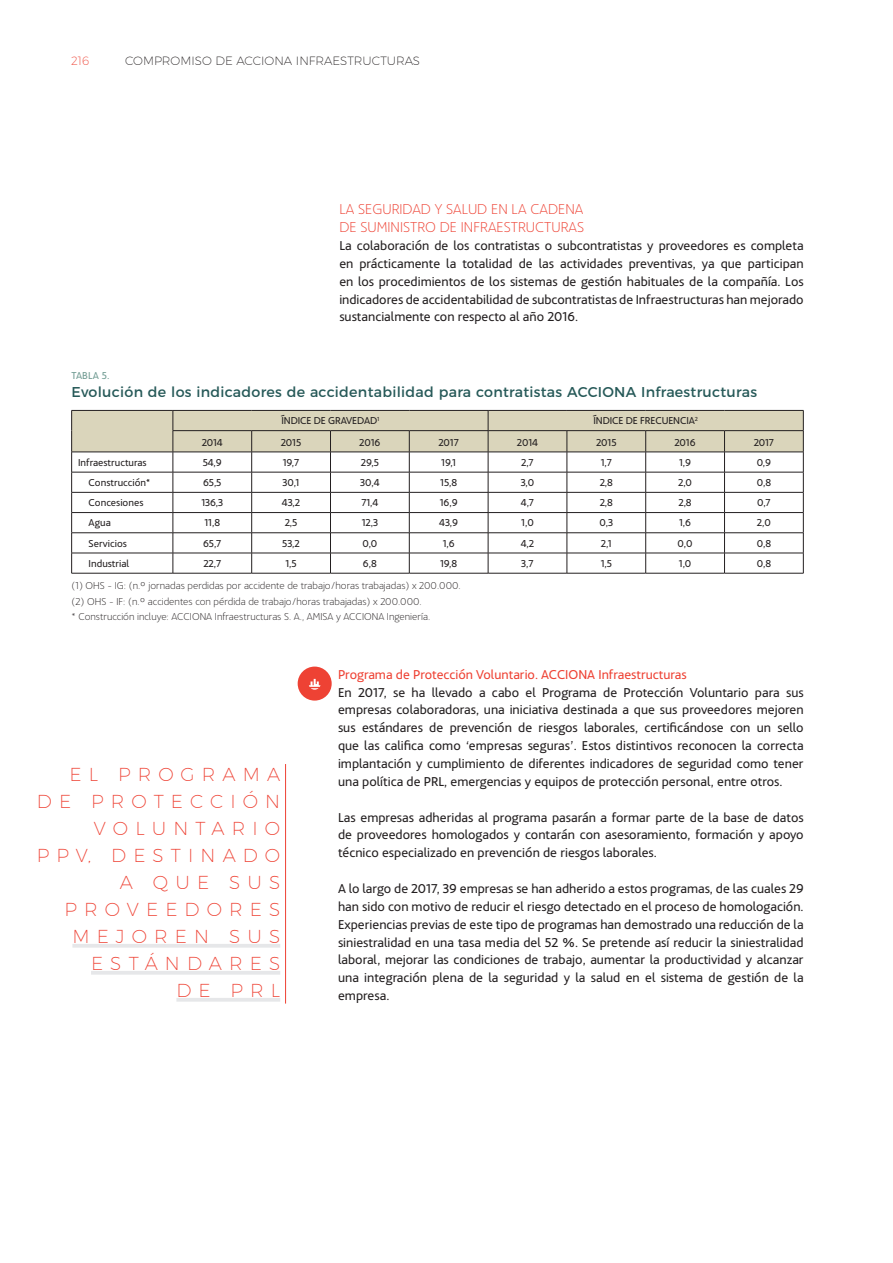
<style>
.page{position:relative;width:893px;height:1263px;background:#fff}
.page>*{position:absolute;margin:0;border:0;box-sizing:border-box;transform-origin:0 0}
._06_SUMARIO{font:200 18.75px/27px "Montserrat";letter-spacing:.38em;color:#ee4234;text-align:right}
._03_LADILLO{font:300 15px/17.9px "Acciona";color:#ee4234}
._60_TITULAR_TABLA_GR{font:14.25px "Montserrat";letter-spacing:.02em;color:#265958}
._02_TEXTO_GENERAL{font:13.5px/17.9px "Acciona";color:#231f20;text-align:justify}
._03_LADILLO_2{font:13.5px "Acciona";color:#ee4234}
.t1{font:200 12px "Montserrat";color:#231f20}
.t2{font:200 12px "Montserrat";color:#ee4234}
.t3{font:10.5px "Acciona";letter-spacing:-.01em;color:#231f20}
._63_NOTA_GRAFICO_Y_T{font:300 10.5px "Acciona";color:#231f20}
.Número_ficha_gráfico{font:10.5px "Acciona";letter-spacing:.01em;color:#719c93}
</style>
<div class="page">
<hr style="left:72px;top:944px;width:208px;height:4px;background:#e6e7e9">
<hr style="left:91px;top:971px;width:189px;height:4px;background:#e6e7e9">
<hr style="left:176px;top:998px;width:104px;height:4px;background:#e6e7e9">
<hr style="left:285px;top:764px;width:1px;height:239px;background:#ee4234">
<svg style="left:71px;top:410px;width:733px;height:163px"></svg>
<hr style="left:71px;top:452px;width:102px;height:1px;background:#231f20">
<hr style="left:71px;top:472px;width:102px;height:1px;background:#231f20">
<hr style="left:71px;top:492px;width:102px;height:1px;background:#231f20">
<hr style="left:71px;top:512px;width:102px;height:1px;background:#231f20">
<hr style="left:71px;top:532px;width:102px;height:1px;background:#231f20">
<hr style="left:71px;top:553px;width:102px;height:1px;background:#231f20">
<hr style="left:71px;top:573px;width:102px;height:1px;background:#231f20">
<hr style="left:173px;top:573px;width:79px;height:1px;background:#231f20">
<hr style="left:252px;top:573px;width:78px;height:1px;background:#231f20">
<hr style="left:330px;top:573px;width:79px;height:1px;background:#231f20">
<hr style="left:409px;top:573px;width:79px;height:1px;background:#231f20">
<hr style="left:488px;top:573px;width:79px;height:1px;background:#231f20">
<hr style="left:567px;top:573px;width:79px;height:1px;background:#231f20">
<hr style="left:646px;top:573px;width:78px;height:1px;background:#231f20">
<hr style="left:724px;top:573px;width:79px;height:1px;background:#231f20">
<svg style="left:298px;top:666px;width:34px;height:35px"></svg>
<p class="t2" style="left:71px;top:52px;width:20px">216</p>
<p class="t1" style="left:125px;top:52px;width:297px">COMPROMISO DE ACCIONA INFRAESTRUCTURAS</p>
<p class="_03_LADILLO" style="left:339px;top:199px;width:246px">LA SEGURIDAD Y SALUD EN LA CADENA<br>DE SUMINISTRO DE INFRAESTRUCTURAS</p>
<p class="_02_TEXTO_GENERAL" style="left:339px;top:235px;width:466px">La colaboración de los contratistas o subcontratistas y proveedores es completa en prácticamente la totalidad de las actividades preventivas, ya que participan en los procedimientos de los sistemas de gestión habituales de la compañía. Los indicadores de accidentabilidad de subcontratistas de Infraestructuras han mejorado sustancialmente con respecto al año 2016.</p>
<p class="Número_ficha_gráfico" style="left:71px;top:368px;width:39px">TABLA 5.</p>
<p class="_60_TITULAR_TABLA_GR" style="left:71px;top:381px;width:687px">Evolución de los indicadores de accidentabilidad para contratistas ACCIONA Infraestructuras</p>
<p class="t3" style="left:281px;top:412px;width:100px">ÍNDICE DE GRAVEDAD<sup>1</sup></p>
<p class="t3" style="left:593px;top:412px;width:106px">ÍNDICE DE FRECUENCIA<sup>2</sup></p>
<p class="t3" style="left:202px;top:434px;width:23px">2014</p>
<p class="t3" style="left:281px;top:434px;width:22px">2015</p>
<p class="t3" style="left:359px;top:434px;width:23px">2016</p>
<p class="t3" style="left:438px;top:434px;width:22px">2017</p>
<p class="t3" style="left:517px;top:434px;width:23px">2014</p>
<p class="t3" style="left:596px;top:434px;width:22px">2015</p>
<p class="t3" style="left:674px;top:434px;width:23px">2016</p>
<p class="t3" style="left:754px;top:434px;width:22px">2017</p>
<p class="t3" style="left:78px;top:454px;width:70px">Infraestructuras</p>
<p class="t3" style="left:203px;top:454px;width:21px">54,9</p>
<p class="t3" style="left:283px;top:454px;width:18px">19,7</p>
<p class="t3" style="left:361px;top:454px;width:19px">29,5</p>
<p class="t3" style="left:441px;top:454px;width:16px">19,1</p>
<p class="t3" style="left:521px;top:454px;width:14px">2,7</p>
<p class="t3" style="left:601px;top:454px;width:13px">1,7</p>
<p class="t3" style="left:679px;top:454px;width:14px">1,9</p>
<p class="t3" style="left:757px;top:454px;width:16px">0,9</p>
<p class="t3" style="left:89px;top:474px;width:63px">Construcción*</p>
<p class="t3" style="left:203px;top:474px;width:20px">65,5</p>
<p class="t3" style="left:283px;top:474px;width:18px">30,1</p>
<p class="t3" style="left:360px;top:474px;width:21px">30,4</p>
<p class="t3" style="left:440px;top:474px;width:18px">15,8</p>
<p class="t3" style="left:521px;top:474px;width:15px">3,0</p>
<p class="t3" style="left:600px;top:474px;width:15px">2,8</p>
<p class="t3" style="left:678px;top:474px;width:15px">2,0</p>
<p class="t3" style="left:757px;top:474px;width:16px">0,8</p>
<p class="t3" style="left:89px;top:494px;width:56px">Concesiones</p>
<p class="t3" style="left:201px;top:494px;width:23px">136,3</p>
<p class="t3" style="left:282px;top:494px;width:20px">43,2</p>
<p class="t3" style="left:361px;top:494px;width:19px">71,4</p>
<p class="t3" style="left:440px;top:494px;width:19px">16,9</p>
<p class="t3" style="left:521px;top:494px;width:15px">4,7</p>
<p class="t3" style="left:600px;top:494px;width:15px">2,8</p>
<p class="t3" style="left:678px;top:494px;width:15px">2,8</p>
<p class="t3" style="left:757px;top:494px;width:15px">0,7</p>
<p class="t3" style="left:89px;top:515px;width:24px">Agua</p>
<p class="t3" style="left:204px;top:515px;width:17px">11,8</p>
<p class="t3" style="left:285px;top:515px;width:14px">2,5</p>
<p class="t3" style="left:362px;top:515px;width:18px">12,3</p>
<p class="t3" style="left:439px;top:515px;width:20px">43,9</p>
<p class="t3" style="left:521px;top:515px;width:14px">1,0</p>
<p class="t3" style="left:599px;top:515px;width:15px">0,3</p>
<p class="t3" style="left:679px;top:515px;width:14px">1,6</p>
<p class="t3" style="left:757px;top:515px;width:15px">2,0</p>
<p class="t3" style="left:89px;top:535px;width:40px">Servicios</p>
<p class="t3" style="left:203px;top:535px;width:20px">65,7</p>
<p class="t3" style="left:282px;top:535px;width:19px">53,2</p>
<p class="t3" style="left:362px;top:535px;width:17px">0,0</p>
<p class="t3" style="left:443px;top:535px;width:14px">1,6</p>
<p class="t3" style="left:521px;top:535px;width:15px">4,2</p>
<p class="t3" style="left:601px;top:535px;width:12px">2,1</p>
<p class="t3" style="left:678px;top:535px;width:17px">0,0</p>
<p class="t3" style="left:757px;top:535px;width:16px">0,8</p>
<p class="t3" style="left:89px;top:555px;width:42px">Industrial</p>
<p class="t3" style="left:203px;top:555px;width:19px">22,7</p>
<p class="t3" style="left:285px;top:555px;width:13px">1,5</p>
<p class="t3" style="left:363px;top:555px;width:15px">6,8</p>
<p class="t3" style="left:440px;top:555px;width:19px">19,8</p>
<p class="t3" style="left:521px;top:555px;width:14px">3,7</p>
<p class="t3" style="left:601px;top:555px;width:13px">1,5</p>
<p class="t3" style="left:679px;top:555px;width:14px">1,0</p>
<p class="t3" style="left:757px;top:555px;width:16px">0,8</p>
<p class="_63_NOTA_GRAFICO_Y_T" style="left:72px;top:578px;width:391px">(1) OHS - IG: (n.º jornadas perdidas por accidente de trabajo/horas trabajadas) x 200.000.</p>
<p class="_63_NOTA_GRAFICO_Y_T" style="left:72px;top:594px;width:352px">(2) OHS - IF: (n.º accidentes con pérdida de trabajo/horas trabajadas) x 200.000.</p>
<p class="_63_NOTA_GRAFICO_Y_T" style="left:72px;top:610px;width:360px">* Construcción incluye: ACCIONA Infraestructuras S. A., AMISA y ACCIONA Ingeniería.</p>
<p class="_06_SUMARIO" style="left:37px;top:759px;width:245px">EL PROGRAMA<br>DE PROTECCIÓN<br>VOLUNTARIO<br>PPV, DESTINADO<br>A QUE SUS<br>PROVEEDORES<br>MEJOREN SUS<br>ESTÁNDARES<br>DE PRL</p>
<p class="_03_LADILLO_2" style="left:338px;top:664px;width:350px">Programa de Protección Voluntario. ACCIONA Infraestructuras</p>
<p class="_02_TEXTO_GENERAL" style="left:338px;top:682px;width:467px">En 2017, se ha llevado a cabo el Programa de Protección Voluntario para sus empresas colaboradoras, una iniciativa destinada a que sus proveedores mejoren sus estándares de prevención de riesgos laborales, certificándose con un sello que las califica como ‘empresas seguras’. Estos distintivos reconocen la correcta implantación y cumplimiento de diferentes indicadores de seguridad como tener una política de PRL, emergencias y equipos de protección personal, entre otros.</p>
<p class="_02_TEXTO_GENERAL" style="left:338px;top:807px;width:467px">Las empresas adheridas al programa pasarán a formar parte de la base de datos de proveedores homologados y contarán con asesoramiento, formación y apoyo técnico especializado en prevención de riesgos laborales.</p>
<p class="_02_TEXTO_GENERAL" style="left:338px;top:878px;width:467px">A lo largo de 2017, 39 empresas se han adherido a estos programas, de las cuales 29 han sido con motivo de reducir el riesgo detectado en el proceso de homologación.<br>Experiencias previas de este tipo de programas han demostrado una reducción de la siniestralidad en una tasa media del 52 %. Se pretende así reducir la siniestralidad laboral, mejorar las condiciones de trabajo, aumentar la productividad y alcanzar una integración plena de la seguridad y la salud en el sistema de gestión de la empresa.</p>
</div>
